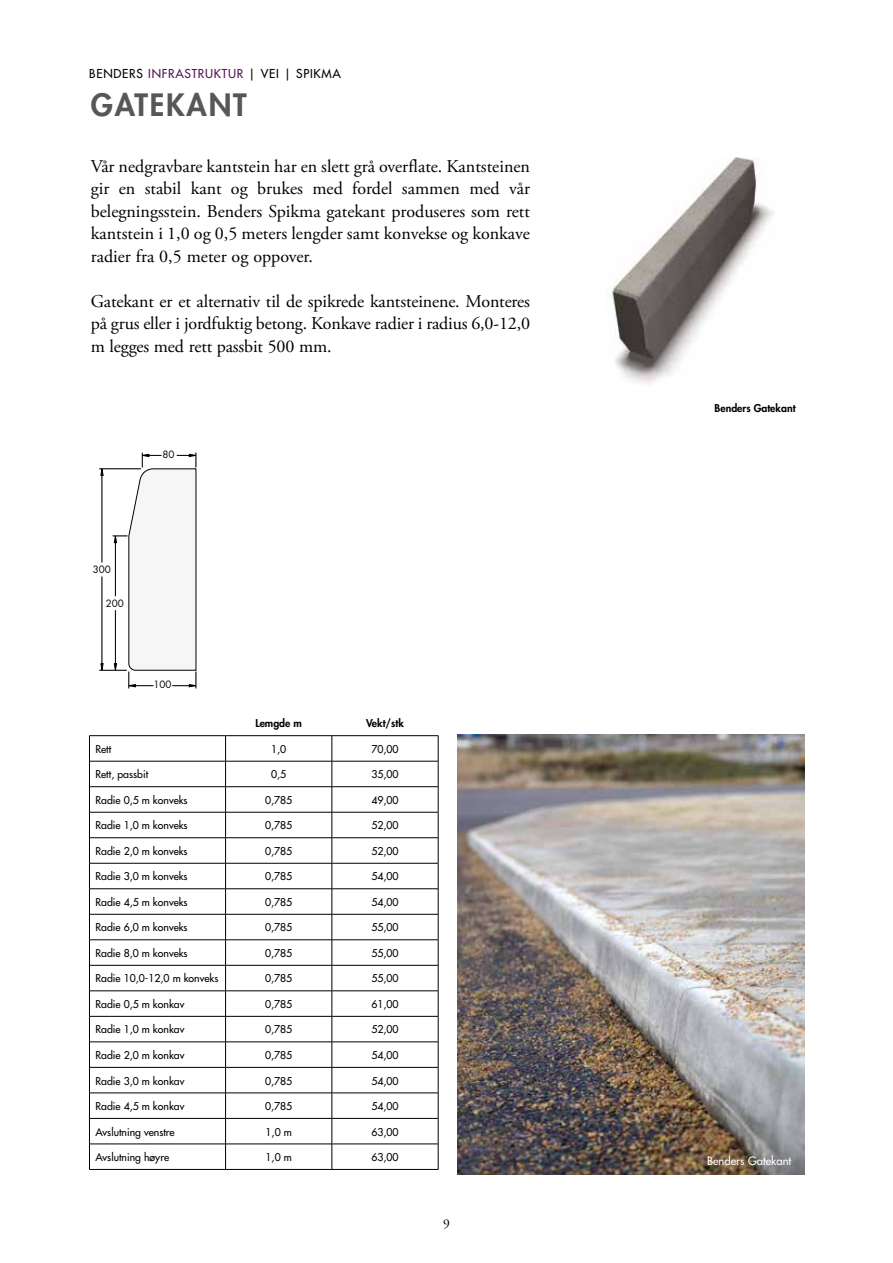
<style>
.page{position:relative;width:893px;height:1263px;background:#fff}
.page>*{position:absolute;margin:0;border:0;box-sizing:border-box;transform-origin:0 0}
.t1{font:800 30px "Futura Std";letter-spacing:.06em;color:#575756}
.t2{font:18px/22.5px "Adobe Garamond Pro";letter-spacing:-.01em;color:#000;text-align:justify}
.t3{font:13.5px "Adobe Garamond Pro";color:#000}
.t4{font:500 12px "Futura Std";letter-spacing:.06em;color:#000}
.t5{font:500 11.25px "Futura Std";color:#fff}
.t6{font:500 10.5px "Futura Std";color:#000}
.t7{font:800 10.5px "Futura Std";color:#000}
.t8{font:9.75px "Futura Std";color:#000}
.s1{color:#571252}
</style>
<div class="page">
<hr style="left:89px;top:735px;width:137px;height:1px;background:#000">
<hr style="left:226px;top:735px;width:106px;height:1px;background:#000">
<hr style="left:332px;top:735px;width:106px;height:1px;background:#000">
<hr style="left:89px;top:761px;width:137px;height:1px;background:#000">
<hr style="left:226px;top:761px;width:106px;height:1px;background:#000">
<hr style="left:332px;top:761px;width:106px;height:1px;background:#000">
<hr style="left:89px;top:786px;width:137px;height:1px;background:#000">
<hr style="left:226px;top:786px;width:106px;height:1px;background:#000">
<hr style="left:332px;top:786px;width:106px;height:1px;background:#000">
<hr style="left:89px;top:812px;width:137px;height:1px;background:#000">
<hr style="left:226px;top:812px;width:106px;height:1px;background:#000">
<hr style="left:332px;top:812px;width:106px;height:1px;background:#000">
<hr style="left:89px;top:837px;width:137px;height:1px;background:#000">
<hr style="left:226px;top:837px;width:106px;height:1px;background:#000">
<hr style="left:332px;top:837px;width:106px;height:1px;background:#000">
<hr style="left:89px;top:863px;width:137px;height:1px;background:#000">
<hr style="left:226px;top:863px;width:106px;height:1px;background:#000">
<hr style="left:332px;top:863px;width:106px;height:1px;background:#000">
<hr style="left:89px;top:888px;width:137px;height:1px;background:#000">
<hr style="left:226px;top:888px;width:106px;height:1px;background:#000">
<hr style="left:332px;top:888px;width:106px;height:1px;background:#000">
<hr style="left:89px;top:914px;width:137px;height:1px;background:#000">
<hr style="left:226px;top:914px;width:106px;height:1px;background:#000">
<hr style="left:332px;top:914px;width:106px;height:1px;background:#000">
<hr style="left:89px;top:939px;width:137px;height:1px;background:#000">
<hr style="left:226px;top:939px;width:106px;height:1px;background:#000">
<hr style="left:332px;top:939px;width:106px;height:1px;background:#000">
<hr style="left:89px;top:965px;width:137px;height:1px;background:#000">
<hr style="left:226px;top:965px;width:106px;height:1px;background:#000">
<hr style="left:332px;top:965px;width:106px;height:1px;background:#000">
<hr style="left:89px;top:990px;width:137px;height:1px;background:#000">
<hr style="left:226px;top:990px;width:106px;height:1px;background:#000">
<hr style="left:332px;top:990px;width:106px;height:1px;background:#000">
<hr style="left:89px;top:1016px;width:137px;height:1px;background:#000">
<hr style="left:226px;top:1016px;width:106px;height:1px;background:#000">
<hr style="left:332px;top:1016px;width:106px;height:1px;background:#000">
<hr style="left:89px;top:1041px;width:137px;height:1px;background:#000">
<hr style="left:226px;top:1041px;width:106px;height:1px;background:#000">
<hr style="left:332px;top:1041px;width:106px;height:1px;background:#000">
<hr style="left:89px;top:1067px;width:137px;height:1px;background:#000">
<hr style="left:226px;top:1067px;width:106px;height:1px;background:#000">
<hr style="left:332px;top:1067px;width:106px;height:1px;background:#000">
<hr style="left:89px;top:1093px;width:137px;height:1px;background:#000">
<hr style="left:226px;top:1093px;width:106px;height:1px;background:#000">
<hr style="left:332px;top:1093px;width:106px;height:1px;background:#000">
<hr style="left:89px;top:1118px;width:137px;height:1px;background:#000">
<hr style="left:226px;top:1118px;width:106px;height:1px;background:#000">
<hr style="left:332px;top:1118px;width:106px;height:1px;background:#000">
<hr style="left:89px;top:1144px;width:137px;height:1px;background:#000">
<svg style="left:89px;top:736px;width:1px;height:433px"></svg>
<hr style="left:226px;top:1144px;width:106px;height:1px;background:#000">
<svg style="left:225px;top:736px;width:1px;height:433px"></svg>
<hr style="left:332px;top:1144px;width:106px;height:1px;background:#000">
<svg style="left:332px;top:736px;width:1px;height:433px"></svg>
<svg style="left:438px;top:736px;width:1px;height:433px"></svg>
<hr style="left:89px;top:1169px;width:137px;height:1px;background:#000">
<hr style="left:226px;top:1169px;width:106px;height:1px;background:#000">
<hr style="left:332px;top:1169px;width:106px;height:1px;background:#000">
<img style="left:607px;top:157px;width:167px;height:227px">
<svg style="left:99px;top:453px;width:98px;height:235px"></svg>
<img style="left:457px;top:734px;width:347px;height:440px">
<p class="t4" style="left:89px;top:66px;width:253px">BENDERS <span class="s1">INFRASTRUKTUR</span> | VEI | SPIKMA</p>
<h1 class="t1" style="left:91px;top:85px;width:157px">GATEKANT</h1>
<p class="t2" style="left:91px;top:156px;width:441px">Vår nedgravbare kantstein har en slett grå overflate. Kantsteinen gir en stabil kant og brukes med fordel sammen med vår belegningsstein. Benders Spikma gatekant produseres som rett kantstein i 1,0 og 0,5 meters lengder samt konvekse og konkave radier fra 0,5 meter og oppover.</p>
<h2 class="t2" style="left:91px;top:291px;width:441px">Gatekant er et alternativ til de spikrede kantsteinene. Monteres på grus eller i jordfuktig betong. Konkave radier i radius 6,0-12,0 m legges med rett passbit 500 mm.</h2>
<p class="t8" style="left:162px;top:448px;width:14px">80</p>
<p class="t8" style="left:93px;top:563px;width:20px">300</p>
<p class="t8" style="left:106px;top:597px;width:20px">200</p>
<p class="t8" style="left:153px;top:678px;width:20px">100</p>
<p class="t7" style="left:255px;top:717px;width:48px">Lemgde m</p>
<p class="t7" style="left:366px;top:717px;width:39px">Vekt/stk</p>
<p class="t6" style="left:95px;top:742px;width:17px">Rett</p>
<p class="t6" style="left:271px;top:742px;width:17px">1,0</p>
<p class="t6" style="left:371px;top:742px;width:29px">70,00</p>
<p class="t6" style="left:95px;top:768px;width:54px">Rett, passbit</p>
<p class="t6" style="left:271px;top:768px;width:17px">0,5</p>
<p class="t6" style="left:371px;top:768px;width:29px">35,00</p>
<p class="t6" style="left:95px;top:793px;width:94px">Radie 0,5 m konveks</p>
<p class="t6" style="left:265px;top:793px;width:29px">0,785</p>
<p class="t6" style="left:371px;top:793px;width:29px">49,00</p>
<p class="t6" style="left:95px;top:819px;width:94px">Radie 1,0 m konveks</p>
<p class="t6" style="left:265px;top:819px;width:29px">0,785</p>
<p class="t6" style="left:371px;top:819px;width:29px">52,00</p>
<p class="t6" style="left:95px;top:844px;width:94px">Radie 2,0 m konveks</p>
<p class="t6" style="left:265px;top:844px;width:29px">0,785</p>
<p class="t6" style="left:371px;top:844px;width:29px">52,00</p>
<p class="t6" style="left:95px;top:870px;width:94px">Radie 3,0 m konveks</p>
<p class="t6" style="left:265px;top:870px;width:29px">0,785</p>
<p class="t6" style="left:371px;top:870px;width:29px">54,00</p>
<p class="t6" style="left:95px;top:895px;width:94px">Radie 4,5 m konveks</p>
<p class="t6" style="left:265px;top:895px;width:29px">0,785</p>
<p class="t6" style="left:371px;top:895px;width:29px">54,00</p>
<p class="t6" style="left:95px;top:921px;width:94px">Radie 6,0 m konveks</p>
<p class="t6" style="left:265px;top:921px;width:29px">0,785</p>
<p class="t6" style="left:371px;top:921px;width:29px">55,00</p>
<p class="t6" style="left:95px;top:946px;width:94px">Radie 8,0 m konveks</p>
<p class="t6" style="left:265px;top:946px;width:29px">0,785</p>
<p class="t6" style="left:371px;top:946px;width:29px">55,00</p>
<p class="t6" style="left:95px;top:972px;width:124px">Radie 10,0-12,0 m konveks</p>
<p class="t6" style="left:265px;top:972px;width:29px">0,785</p>
<p class="t6" style="left:371px;top:972px;width:29px">55,00</p>
<p class="t6" style="left:95px;top:997px;width:90px">Radie 0,5 m konkav</p>
<p class="t6" style="left:265px;top:997px;width:29px">0,785</p>
<p class="t6" style="left:371px;top:997px;width:29px">61,00</p>
<p class="t6" style="left:95px;top:1023px;width:90px">Radie 1,0 m konkav</p>
<p class="t6" style="left:265px;top:1023px;width:29px">0,785</p>
<p class="t6" style="left:371px;top:1023px;width:29px">52,00</p>
<p class="t6" style="left:95px;top:1048px;width:90px">Radie 2,0 m konkav</p>
<p class="t6" style="left:265px;top:1048px;width:29px">0,785</p>
<p class="t6" style="left:371px;top:1048px;width:29px">54,00</p>
<p class="t6" style="left:95px;top:1074px;width:90px">Radie 3,0 m konkav</p>
<p class="t6" style="left:265px;top:1074px;width:29px">0,785</p>
<p class="t6" style="left:371px;top:1074px;width:29px">54,00</p>
<p class="t6" style="left:95px;top:1099px;width:90px">Radie 4,5 m konkav</p>
<p class="t6" style="left:265px;top:1099px;width:29px">0,785</p>
<p class="t6" style="left:371px;top:1099px;width:29px">54,00</p>
<p class="t6" style="left:95px;top:1125px;width:81px">Avslutning venstre</p>
<p class="t6" style="left:266px;top:1125px;width:28px">1,0 m</p>
<p class="t6" style="left:371px;top:1125px;width:29px">63,00</p>
<p class="t6" style="left:95px;top:1150px;width:75px">Avslutning høyre</p>
<p class="t6" style="left:266px;top:1150px;width:28px">1,0 m</p>
<p class="t6" style="left:371px;top:1150px;width:29px">63,00</p>
<p class="t3" style="left:443px;top:1216px;width:8px">9</p>
<p class="t7" style="left:715px;top:402px;width:82px">Benders Gatekant</p>
<p class="t5" style="left:707px;top:1154px;width:86px">Benders Gatekant</p>
</div>
